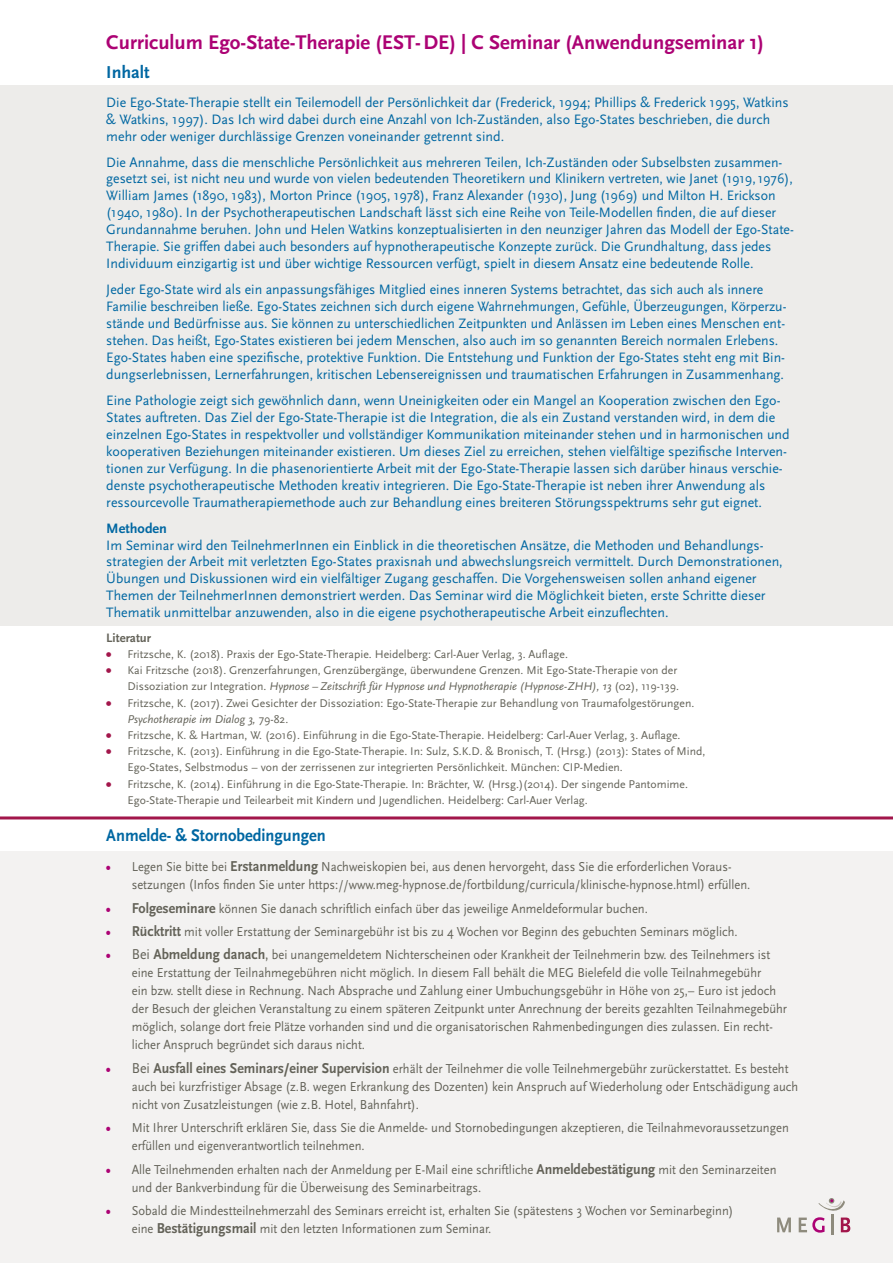
<style>
.page{position:relative;width:893px;height:1263px;background:#fff}
.page>*{position:absolute;margin:0;border:0;box-sizing:border-box;transform-origin:0 0}
.t1{font:700 20.7px "Scala Sans";color:#ac0274}
.t2{font:700 18px "Scala Sans";color:#0067a2}
.t3{font:700 17.7px "Scala Sans";color:#0067a2;scale:.93 1}
.t4{font:14.25px/17px "Scala Sans";color:#0067a2}
.t5{font:700 14.25px "Scala Sans";color:#0067a2}
.t6{font:13.5px/18px "Scala Sans";color:#636258;scale:.93 1}
.t7{font:700 12.75px "Scala Sans";color:#636258}
.t8{font:11.7px/16.2px "Scala Sans";color:#636258}
.s1{font-weight:700;font-size:15px;color:#a2164b}
.s2{font-style:italic}
.s3{font-weight:700;color:#ac0274}
.s4{font-weight:700;font-size:15px}
.s5{font-size:15px}
</style>
<div class="page">
<div style="left:0;top:85px;width:893px;height:540px;background:#edecea"></div>
<div style="left:0;top:851px;width:893px;height:412px;background:#f3f2f1"></div>
<hr style="left:0;top:816px;width:893px;height:3px;background:#a2164b">
<hr style="left:831px;top:1214px;width:3px;height:20px;background:#8e8b7d">
<svg style="left:799px;top:1198px;width:51px;height:34px"></svg>
<svg style="left:777px;top:1217px;width:14px;height:15px"></svg>
<h1 class="t1" style="left:106px;top:31px;width:659px">Curriculum Ego-State-Therapie (EST-DE) | C Seminar (Anwendungseminar 1)</h1>
<p class="t2" style="left:106px;top:62px;width:45px">Inhalt</p>
<p class="t4" style="left:106px;top:94px;width:684px">Die Ego-State-Therapie stellt ein Teilemodell der Persönlichkeit dar (Frederick, 1994; Phillips &amp; Frederick 1995, Watkins &amp; Watkins, 1997). Das Ich wird dabei durch eine Anzahl von Ich-Zuständen, also Ego-States beschrieben, die durch mehr oder weniger durchlässige Grenzen voneinander getrennt sind.</p>
<p class="t4" style="left:106px;top:154px;width:689px">Die Annahme, dass die menschliche Persönlichkeit aus mehreren Teilen, Ich-Zuständen oder Subselbsten zusammen&shy;gesetzt sei, ist nicht neu und wurde von vielen bedeutenden Theoretikern und Klinikern vertreten, wie Janet (1919,1976), William James (1890, 1983), Morton Prince (1905, 1978), Franz Alexander (1930), Jung (1969) und Milton H. Erickson (1940, 1980). In der Psychotherapeutischen Landschaft lässt sich eine Reihe von Teile-Modellen finden, die auf dieser Grundannahme beruhen. John und Helen Watkins konzeptualisierten in den neunziger Jahren das Modell der Ego-State-Therapie. Sie griffen dabei auch besonders auf hypnotherapeutische Konzepte zurück. Die Grundhaltung, dass jedes Individuum einzigartig ist und über wichtige Ressourcen verfügt, spielt in diesem Ansatz eine bedeutende Rolle.</p>
<p class="t4" style="left:106px;top:281px;width:682px">Jeder Ego-State wird als ein anpassungsfähiges Mitglied eines inneren Systems betrachtet, das sich auch als innere Familie beschreiben ließe. Ego-States zeichnen sich durch eigene Wahrnehmungen, Gefühle, Überzeugungen, Körperzu&shy;stände und Bedürfnisse aus. Sie können zu unterschiedlichen Zeitpunkten und Anlässen im Leben eines Menschen ent&shy;stehen. Das heißt, Ego-States existieren bei jedem Menschen, also auch im so genannten Bereich normalen Erlebens.<br>Ego-States haben eine spezifische, protektive Funktion. Die Entstehung und Funktion der Ego-States steht eng mit Bin&shy;dungserlebnissen, Lernerfahrungen, kritischen Lebensereignissen und traumatischen Erfahrungen in Zusammenhang.</p>
<p class="t4" style="left:106px;top:392px;width:685px">Eine Pathologie zeigt sich gewöhnlich dann, wenn Uneinigkeiten oder ein Mangel an Kooperation zwischen den Ego-States auftreten. Das Ziel der Ego-State-Therapie ist die Integration, die als ein Zustand verstanden wird, in dem die einzelnen Ego-States in respektvoller und vollständiger Kommunikation miteinander stehen und in harmonischen und kooperativen Beziehungen miteinander existieren. Um dieses Ziel zu erreichen, stehen vielfältige spezifische Interven&shy;tionen zur Verfügung. In die phasenorientierte Arbeit mit der Ego-State-Therapie lassen sich darüber hinaus verschie&shy;denste psychotherapeutische Methoden kreativ integrieren. Die Ego-State-Therapie ist neben ihrer Anwendung als ressourcevolle Traumatherapiemethode auch zur Behandlung eines breiteren Störungsspektrums sehr gut eignet.</p>
<p class="t5" style="left:106px;top:520px;width:62px">Methoden</p>
<p class="t4" style="left:106px;top:537px;width:678px">Im Seminar wird den TeilnehmerInnen ein Einblick in die theoretischen Ansätze, die Methoden und Behandlungs&shy;strategien der Arbeit mit verletzten Ego-States praxisnah und abwechslungsreich vermittelt. Durch Demonstrationen, Übungen und Diskussionen wird ein vielfältiger Zugang geschaffen. Die Vorgehensweisen sollen anhand eigener Themen der TeilnehmerInnen demonstriert werden. Das Seminar wird die Möglichkeit bieten, erste Schritte dieser Thematik unmittelbar anzuwenden, also in die eigene psychotherapeutische Arbeit einzuflechten.</p>
<p class="t7" style="left:106px;top:631px;width:46px">Literatur</p>
<p class="t8" style="left:106px;top:646px;width:463px"><span class="s1">•</span> Fritzsche, K. (2018). Praxis der Ego-State-Therapie. Heidelberg: Carl-Auer Verlag, 3. Auflage.</p>
<p class="t8" style="left:106px;top:662px;width:574px;text-align:right"><span class="s1">•</span> Kai Fritzsche (2018). Grenzerfahrungen, Grenzübergänge, überwundene Grenzen. Mit Ego-State-Therapie von der<br>Dissoziation zur Integration. <span class="s2">Hypnose – Zeitschrift für Hypnose und Hypnotherapie (Hypnose-ZHH), 13</span> (02), 119-139.</p>
<p class="t8" style="left:128px;top:695px;width:568px;text-indent:-21px"><span class="s1">•</span> Fritzsche, K. (2017). Zwei Gesichter der Dissoziation: Ego-State-Therapie zur Behandlung von Traumafolgestörungen.<br><span class="s2">Psychotherapie im Dialog 3,</span> 79-82.</p>
<p class="t8" style="left:106px;top:727px;width:576px"><span class="s1">•</span> Fritzsche, K. &amp; Hartman, W. (2016). Einführung in die Ego-State-Therapie. Heidelberg: Carl-Auer Verlag, 3. Auflage.</p>
<p class="t8" style="left:128px;top:743px;width:579px;text-indent:-21px"><span class="s1">•</span> Fritzsche, K. (2013). Einführung in die Ego-State-Therapie. In: Sulz, S.K.D. &amp; Bronisch, T. (Hrsg.) (2013): States of Mind,<br>Ego-States, Selbstmodus – von der zerrissenen zur integrierten Persönlichkeit. München: CIP-Medien.</p>
<p class="t8" style="left:128px;top:776px;width:562px;text-indent:-21px"><span class="s1">•</span> Fritzsche, K. (2014). Einführung in die Ego-State-Therapie. In: Brächter, W. (Hrsg.)(2014). Der singende Pantomime.<br>Ego-State-Therapie und Teilearbeit mit Kindern und Jugendlichen. Heidelberg: Carl-Auer Verlag.</p>
<p class="t3" style="left:106px;top:826px;width:238px">Anmelde- &amp; Stornobedingungen</p>
<p class="t6" style="left:132px;top:858px;width:667px;text-indent:-26px"><span class="s3">•</span> Legen Sie bitte bei <span class="s4">Erstanmeldung</span> Nachweiskopien bei, aus denen hervorgeht, dass Sie die erforderlichen Voraus&shy;setzungen (Infos finden Sie unter https://www.meg-hypnose.de/fortbildung/curricula/klinische-hypnose.html) erfüllen.</p>
<p class="t6" style="left:106px;top:899px;width:584px"><span class="s3">•</span> <span class="s4">Folgeseminare</span> können Sie danach schriftlich einfach über das jeweilige Anmeldeformular buchen.</p>
<p class="t6" style="left:106px;top:923px;width:680px"><span class="s3">•</span> <span class="s4">Rücktritt</span> mit voller Erstattung der Seminargebühr ist bis zu 4 Wochen vor Beginn des gebuchten Seminars möglich.</p>
<p class="t6" style="left:132px;top:946px;width:706px;text-indent:-26px"><span class="s3">•</span> <span class="s5">Bei</span> <span class="s4">Abmeldung danach</span><span class="s5">,</span> bei unangemeldetem Nichterscheinen oder Krankheit der Teilnehmerin bzw. des Teilnehmers ist eine Erstattung der Teilnahmegebühren nicht möglich. In diesem Fall behält die MEG Bielefeld die volle Teilnahmegebühr<br>ein bzw. stellt diese in Rechnung. Nach Absprache und Zahlung einer Umbuchungsgebühr in Höhe von 25,– Euro ist jedoch der Besuch der gleichen Veranstaltung zu einem späteren Zeitpunkt unter Anrechnung der bereits gezahlten Teilnahmegebühr möglich, solange dort freie Plätze vorhanden sind und die organisatorischen Rahmenbedingungen dies zulassen. Ein recht&shy;licher Anspruch begründet sich daraus nicht.</p>
<p class="t6" style="left:132px;top:1060px;width:718px;text-indent:-26px"><span class="s3">•</span> <span class="s5">Bei</span> <span class="s4">Ausfall eines Seminars/einer Supervision</span> erhält der Teilnehmer die volle Teilnehmergebühr zurückerstattet. Es besteht auch bei kurzfristiger Absage (z.B. wegen Erkrankung des Dozenten) kein Anspruch auf Wiederholung oder Entschädigung auch nicht von Zusatzleistungen (wie z.B. Hotel, Bahnfahrt).</p>
<p class="t6" style="left:132px;top:1119px;width:708px;text-indent:-26px"><span class="s3">•</span> Mit Ihrer Unterschrift erklären Sie, dass Sie die Anmelde- und Stornobedingungen akzeptieren, die Teilnahmevoraussetzungen erfüllen und eigenverantwortlich teilnehmen.</p>
<p class="t6" style="left:132px;top:1160px;width:695px;text-indent:-26px"><span class="s3">•</span> Alle Teilnehmenden erhalten nach der Anmeldung per E-Mail eine schriftliche <span class="s4">Anmeldebestätigung</span> mit den Seminarzeiten und der Bankverbindung für die Überweisung des Seminarbeitrags.</p>
<p class="t6" style="left:132px;top:1202px;width:648px;text-indent:-26px"><span class="s3">•</span> Sobald die Mindestteilnehmerzahl des Seminars erreicht ist, erhalten Sie (spätestens 3 Wochen vor Seminarbeginn) eine <span class="s4">Bestätigungsmail</span> mit den letzten Informationen zum Seminar.</p>
</div>
